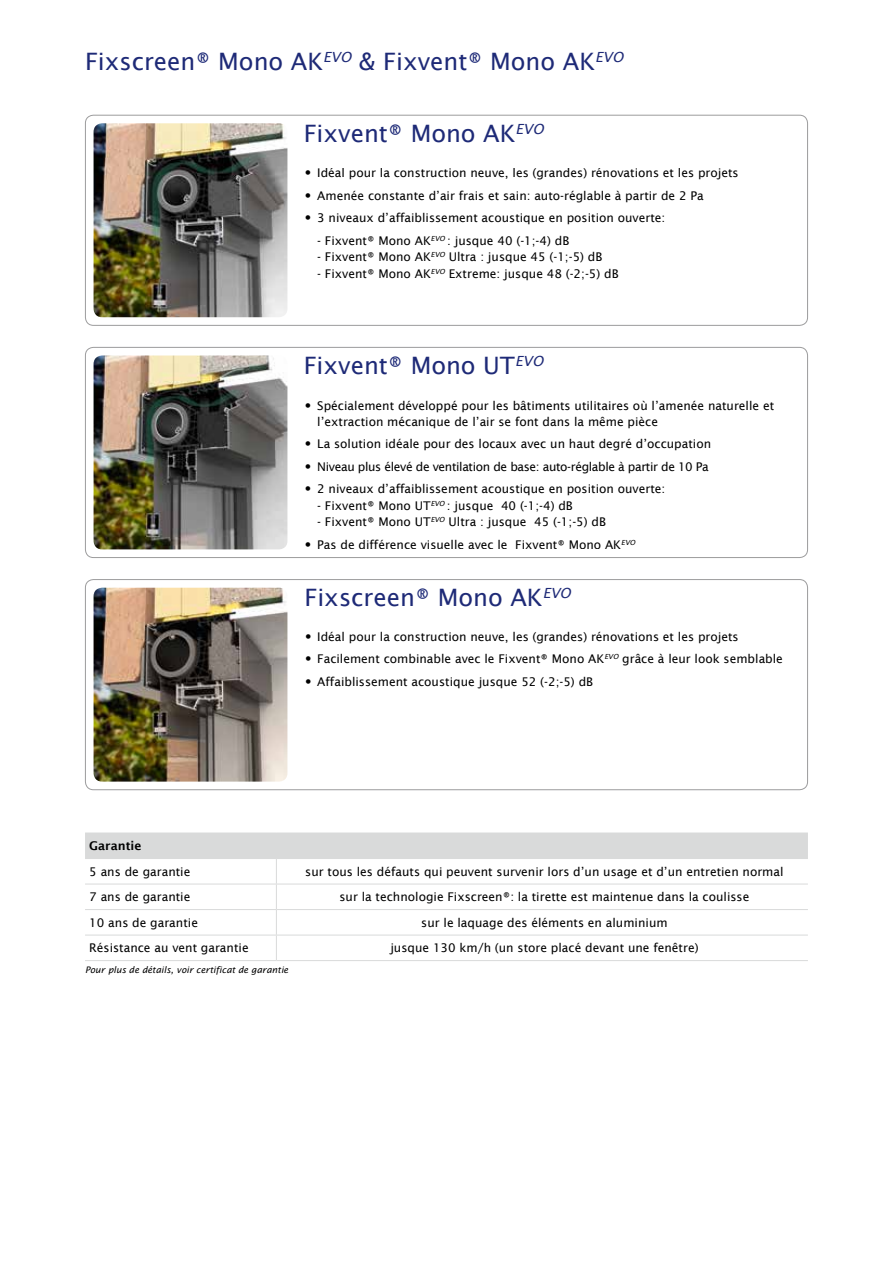
<style>
.page{position:relative;width:893px;height:1263px;background:#fff}
.page>*{position:absolute;margin:0;border:0;box-sizing:border-box;transform-origin:0 0}
.t1{font:24px "Lucida Sans";color:#1e2a77}
.t2{font:12px/22.5px "Lucida Sans";color:#000}
.t3{font:12px "Lucida Sans";letter-spacing:-.03em;color:#000}
.t4{font:600 12px "Lucida Sans";color:#000}
.t5{font:italic 9px "Lucida Sans";color:#000}
.s1{font-family:"Futura Std"}
</style>
<div class="page">
<div style="left:85px;top:579px;width:723px;height:211px;border:1px solid #9c9c9d;border-radius:8px"></div>
<img style="left:94px;top:588px;width:193px;height:194px">
<div style="left:85px;top:115px;width:723px;height:211px;border:1px solid #9c9c9d;border-radius:8px"></div>
<img style="left:94px;top:123px;width:193px;height:194px">
<div style="left:85px;top:347px;width:723px;height:211px;border:1px solid #9c9c9d;border-radius:8px"></div>
<img style="left:94px;top:355px;width:193px;height:194px">
<svg style="left:85px;top:833px;width:723px;height:127px"></svg>
<hr style="left:85px;top:960px;width:191px;height:1px;background:#d9dada">
<hr style="left:276px;top:960px;width:532px;height:1px;background:#d9dada">
<h1 class="t1" style="left:85px;top:47px;width:540px">Fixscreen® Mono AK<sup>EVO</sup> &amp; Fixvent® Mono AK<sup>EVO</sup></h1>
<h1 class="t1" style="left:304px;top:120px;width:241px">Fixvent® Mono AK<sup>EVO</sup></h1>
<p class="t2" style="left:304px;top:162px;width:436px"><span class="s1">•</span> Idéal pour la construction neuve, les (grandes) rénovations et les projets</p>
<p class="t2" style="left:304px;top:184px;width:401px"><span class="s1">•</span> Amenée constante d’air frais et sain: auto-réglable à partir de 2 Pa</p>
<p class="t2" style="left:304px;top:207px;width:362px"><span class="s1">•</span> 3 niveaux d’affaiblissement acoustique en position ouverte:</p>
<p class="t2" style="left:317px;top:229px;width:253px">- Fixvent® Mono AK<sup>EVO</sup> : jusque 40 (-1;-4) dB</p>
<p class="t2" style="left:317px;top:246px;width:287px">- Fixvent® Mono AK<sup>EVO</sup> Ultra : jusque 45 (-1;-5) dB</p>
<p class="t2" style="left:317px;top:262px;width:303px">- Fixvent® Mono AK<sup>EVO</sup> Extreme: jusque 48 (-2;-5) dB</p>
<h1 class="t1" style="left:304px;top:352px;width:241px">Fixvent® Mono UT<sup>EVO</sup></h1>
<p class="t2" style="left:317px;top:397px;width:458px;line-height:16.5px;text-indent:-13px"><span class="s1">•</span> Spécialement développé pour les bâtiments utilitaires où l’amenée naturelle et l’extraction mécanique de l’air se font dans la même pièce</p>
<p class="t2" style="left:304px;top:433px;width:408px"><span class="s1">•</span> La solution idéale pour des locaux avec un haut degré d’occupation</p>
<p class="t3" style="left:304px;top:460px;width:406px"><span class="s1">•</span> Niveau plus élevé de ventilation de base: auto-réglable à partir de 10 Pa</p>
<p class="t2" style="left:304px;top:478px;width:362px"><span class="s1">•</span> 2 niveaux d’affaiblissement acoustique en position ouverte:</p>
<p class="t2" style="left:317px;top:494px;width:257px">- Fixvent® Mono UT<sup>EVO</sup> : jusque 40 (-1;-4) dB</p>
<p class="t2" style="left:317px;top:511px;width:290px">- Fixvent® Mono UT<sup>EVO</sup> Ultra : jusque 45 (-1;-5) dB</p>
<p class="t2" style="left:305px;top:533px;width:332px"><span class="s1">•</span> Pas de différence visuelle avec le Fixvent® Mono AK<sup>EVO</sup></p>
<h1 class="t1" style="left:304px;top:584px;width:268px">Fixscreen® Mono AK<sup>EVO</sup></h1>
<p class="t2" style="left:304px;top:625px;width:436px"><span class="s1">•</span> Idéal pour la construction neuve, les (grandes) rénovations et les projets</p>
<p class="t2" style="left:304px;top:648px;width:480px"><span class="s1">•</span> Facilement combinable avec le Fixvent® Mono AK<sup>EVO</sup> grâce à leur look semblable</p>
<p class="t2" style="left:304px;top:670px;width:290px"><span class="s1">•</span> Affaiblissement acoustique jusque 52 (-2;-5) dB</p>
<p class="t2" style="left:317px;top:626px;width:320px;text-indent:11px">e al voor nieuwbouw, (grote) renovaties of projecten<br>Eenvoudig combineerbaar met</p>
<p class="t2" style="left:618px;top:648px;width:111px">: zelfde look &amp; feel</p>
<p class="t2" style="left:326px;top:671px;width:214px">koestische demping ot 52 (-2;-5) dB</p>
<p class="t4" style="left:89px;top:839px;width:54px">Garantie</p>
<p class="t2" style="left:89px;top:860px;width:103px">5 ans de garantie</p>
<p class="t2" style="left:305px;top:860px;width:480px">sur tous les défauts qui peuvent survenir lors d’un usage et d’un entretien normal</p>
<p class="t2" style="left:89px;top:886px;width:103px">7 ans de garantie</p>
<p class="t2" style="left:339px;top:886px;width:411px">sur la technologie Fixscreen®: la tirette est maintenue dans la coulisse</p>
<p class="t2" style="left:89px;top:911px;width:110px">10 ans de garantie</p>
<p class="t2" style="left:421px;top:911px;width:248px">sur le laquage des éléments en aluminium</p>
<p class="t2" style="left:89px;top:937px;width:161px">Résistance au vent garantie</p>
<p class="t2" style="left:390px;top:937px;width:310px">jusque 130 km/h (un store placé devant une fenêtre)</p>
<p class="t5" style="left:85px;top:965px;width:205px">Pour plus de détails, voir certificat de garantie</p>
</div>
